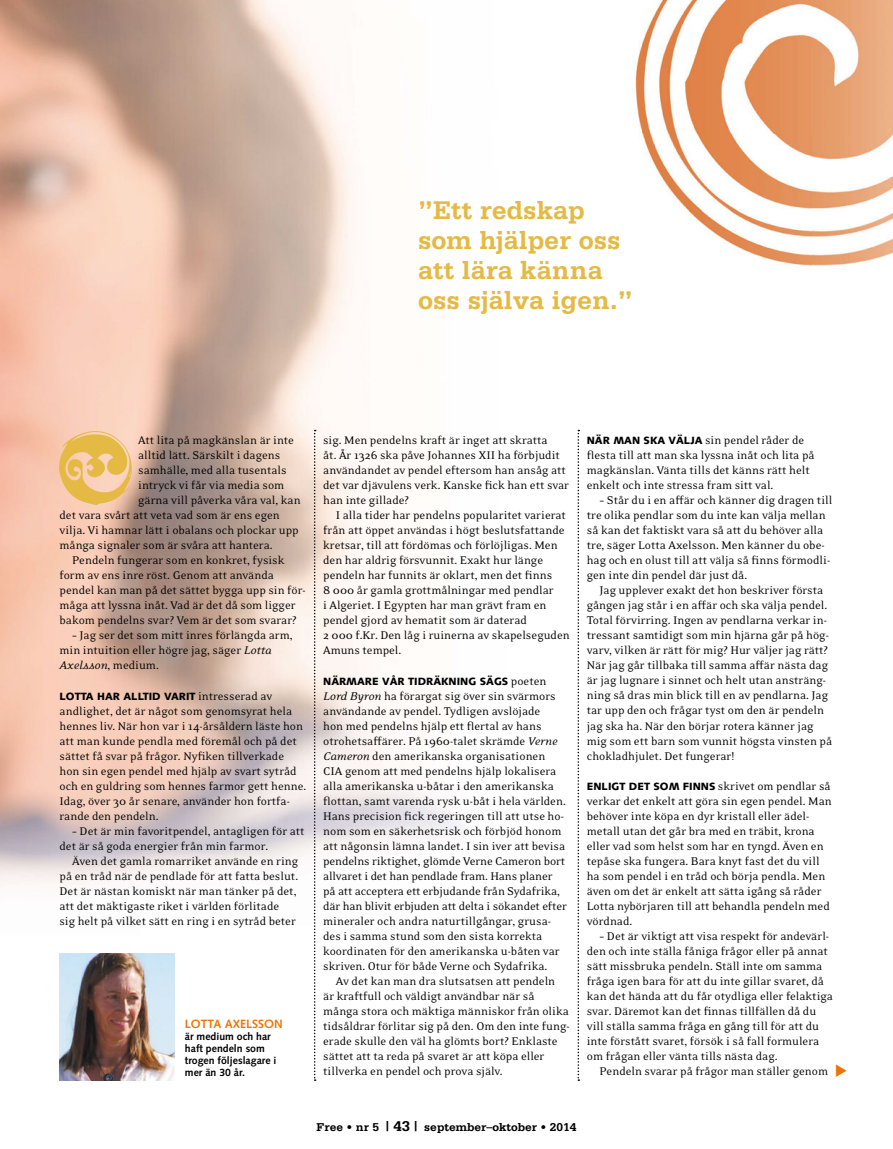
<style>
.page{position:relative;width:893px;height:1149px;background:#fff}
.page>*{position:absolute;margin:0;border:0;box-sizing:border-box;transform-origin:0 0}
.t1{font:700 27px/30px "Serifa";color:#e4ba45}
.t2{font:12.75px/15px "Eidetic Neo";color:#000}
.t3{font:700 12px "Serifa";color:#000}
.t4{font:700 12px "Syntax";color:#ee7300}
.t5{font:900 10.5px "Syntax";color:#000}
.t6{font:700 10.5px/12px "Syntax";color:#000}
.s1{font-style:italic}
.s2{font-family:"Eidetic Neo";font-weight:400;font-size:12.75px}
.s3{font-family:"Syntax";font-weight:900;font-size:10.5px}
.s4{font-size:15px}
</style>
<div class="page">
<img style="left:0;top:0;width:464px;height:1081px">
<img style="left:58px;top:431px;width:75px;height:74px">
<svg style="left:314px;top:429px;width:2px;height:651px"></svg>
<svg style="left:578px;top:429px;width:1px;height:651px"></svg>
<img style="left:60px;top:952px;width:114px;height:128px">
<img style="left:635px;top:0;width:258px;height:266px">
<h1 class="t1" style="left:418px;top:194px;width:216px">”Ett redskap som hjälper oss att lära känna oss själva igen.”</h1>
<p class="t2" style="left:138px;top:433px;width:157px">Att lita på magkänslan är inte</p>
<p class="t2" style="left:138px;top:448px;width:144px">alltid lätt. Särskilt i dagens</p>
<p class="t2" style="left:138px;top:463px;width:150px">samhälle, med alla tusentals</p>
<p class="t2" style="left:138px;top:478px;width:148px">intryck vi får via media som</p>
<p class="t2" style="left:138px;top:493px;width:164px">gärna vill påverka våra val, kan</p>
<p class="t2" style="left:60px;top:508px;width:222px">det vara svårt att veta vad som är ens egen</p>
<p class="t2" style="left:60px;top:523px;width:241px">vilja. Vi hamnar lätt i obalans och plockar upp</p>
<p class="t2" style="left:60px;top:538px;width:215px">många signaler som är svåra att hantera.</p>
<p class="t2" style="left:72px;top:553px;width:214px">Pendeln fungerar som en konkret, fysisk</p>
<p class="t2" style="left:60px;top:568px;width:216px">form av ens inre röst. Genom att använda</p>
<p class="t2" style="left:60px;top:583px;width:248px">pendel kan man på det sättet bygga upp sin för-</p>
<p class="t2" style="left:60px;top:598px;width:238px">måga att lyssna inåt. Vad är det då som ligger</p>
<p class="t2" style="left:60px;top:613px;width:239px">bakom pendelns svar? Vem är det som svarar?</p>
<p class="t2" style="left:60px;top:628px;width:235px;text-indent:13px">– Jag ser det som mitt inres förlängda arm, min intuition eller högre jag, säger <span class="s1">Lotta<br>Axelsson</span>, medium.</p>
<p class="t5" style="left:60px;top:689px;width:214px">LOTTA HAR ALLTID VARIT <span class="s2">intresserad av</span></p>
<p class="t2" style="left:60px;top:703px;width:248px">andlighet, det är något som genomsyrat hela hennes liv. När hon var i 14-årsåldern läste hon att man kunde pendla med föremål och på det sättet få svar på frågor. Nyfiken tillverkade hon sin egen pendel med hjälp av svart sytråd och en guldring som hennes farmor gett henne.<br>Idag, över 30 år senare, använder hon fortfa&shy;rande den pendeln.</p>
<p class="t2" style="left:60px;top:823px;width:247px;text-indent:13px">– Det är min favoritpendel, antagligen för att det är så goda energier från min farmor.</p>
<p class="t2" style="left:60px;top:853px;width:240px;text-indent:13px">Även det gamla romarriket använde en ring på en tråd när de pendlade för att fatta beslut.<br>Det är nästan komiskt när man tänker på det, att det mäktigaste riket i världen förlitade<br>sig helt på vilket sätt en ring i en sytråd beter</p>
<p class="t4" style="left:185px;top:1016px;width:99px">LOTTA AXELSSON</p>
<p class="t6" style="left:185px;top:1029px;width:93px">är medium och har haft pendeln som trogen följeslagare i mer än 30 år.</p>
<p class="t2" style="left:323px;top:433px;width:247px">sig. Men pendelns kraft är inget att skratta<br>åt. År 1326 ska påve Johannes XII ha förbjudit användandet av pendel eftersom han ansåg att det var djävulens verk. Kanske fick han ett svar han inte gillade?</p>
<p class="t2" style="left:323px;top:508px;width:248px;text-indent:13px">I alla tider har pendelns popularitet varierat från att öppet användas i högt beslutsfattande kretsar, till att fördömas och förlöjligas. Men den har aldrig försvunnit. Exakt hur länge pendeln har funnits är oklart, men det finns<br>8 000 år gamla grottmålningar med pendlar<br>i Algeriet. I Egypten har man grävt fram en pendel gjord av hematit som är daterad<br>2 000 f.Kr. Den låg i ruinerna av skapelseguden Amuns tempel.</p>
<p class="t5" style="left:323px;top:674px;width:225px">NÄRMARE VÅR TIDRÄKNING SÄGS <span class="s2">poeten</span></p>
<p class="t2" style="left:323px;top:688px;width:245px"><span class="s1">Lord Byron</span> ha förargat sig över sin svärmors användande av pendel. Tydligen avslöjade<br>hon med pendelns hjälp ett flertal av hans otrohetsaffärer. På 1960-talet skrämde <span class="s1">Verne Cameron</span> den amerikanska organisationen CIA genom att med pendelns hjälp lokalisera alla amerikanska u-båtar i den amerikanska flottan, samt varenda rysk u-båt i hela världen.<br>Hans precision fick regeringen till att utse ho&shy;nom som en säkerhetsrisk och förbjöd honom att någonsin lämna landet. I sin iver att bevisa pendelns riktighet, glömde Verne Cameron bort allvaret i det han pendlade fram. Hans planer på att acceptera ett erbjudande från Sydafrika, där han blivit erbjuden att delta i sökandet efter mineraler och andra naturtillgångar, grusa&shy;des i samma stund som den sista korrekta koordinaten för den amerikanska u-båten var skriven. Otur för både Verne och Sydafrika.</p>
<p class="t2" style="left:323px;top:973px;width:248px;text-indent:13px">Av det kan man dra slutsatsen att pendeln<br>är kraftfull och väldigt användbar när så många stora och mäktiga människor från olika tidsåldrar förlitar sig på den. Om den inte fung&shy;erade skulle den väl ha glömts bort? Enklaste sättet att ta reda på svaret är att köpa eller tillverka en pendel och prova själv.</p>
<p class="t2" style="left:587px;top:433px;width:229px"><span class="s3">NÄR MAN SKA VÄLJA</span> sin pendel råder de flesta till att man ska lyssna inåt och lita på magkänslan. Vänta tills det känns rätt helt enkelt och inte stressa fram sitt val.</p>
<p class="t2" style="left:587px;top:493px;width:247px;text-indent:13px">– Står du i en affär och känner dig dragen till tre olika pendlar som du inte kan välja mellan så kan det faktiskt vara så att du behöver alla tre, säger Lotta Axelsson. Men känner du obe&shy;hag och en olust till att välja så finns förmodli&shy;gen inte din pendel där just då.</p>
<p class="t2" style="left:587px;top:583px;width:247px;text-indent:13px">Jag upplever exakt det hon beskriver första gången jag står i en affär och ska välja pendel.<br>Total förvirring. Ingen av pendlarna verkar in&shy;tressant samtidigt som min hjärna går på hög&shy;varv, vilken är rätt för mig? Hur väljer jag rätt?<br>När jag går tillbaka till samma affär nästa dag är jag lugnare i sinnet och helt utan ansträng&shy;ning så dras min blick till en av pendlarna. Jag tar upp den och frågar tyst om den är pendeln jag ska ha. När den börjar rotera känner jag mig som ett barn som vunnit högsta vinsten på chokladhjulet. Det fungerar!</p>
<p class="t2" style="left:587px;top:778px;width:247px"><span class="s3">ENLIGT DET SOM FINNS</span> skrivet om pendlar så verkar det enkelt att göra sin egen pendel. Man behöver inte köpa en dyr kristall eller ädel&shy;metall utan det går bra med en träbit, krona eller vad som helst som har en tyngd. Även en tepåse ska fungera. Bara knyt fast det du vill ha som pendel i en tråd och börja pendla. Men även om det är enkelt att sätta igång så råder Lotta nybörjaren till att behandla pendeln med vördnad.</p>
<p class="t2" style="left:587px;top:928px;width:248px;text-indent:13px">– Det är viktigt att visa respekt för andevärl&shy;den och inte ställa fåniga frågor eller på annat sätt missbruka pendeln. Ställ inte om samma fråga igen bara för att du inte gillar svaret, då kan det hända att du får otydliga eller felaktiga svar. Däremot kan det finnas tillfällen då du vill ställa samma fråga en gång till för att du inte förstått svaret, försök i så fall formulera om frågan eller vänta tills nästa dag.</p>
<p class="t2" style="left:600px;top:1063px;width:230px">Pendeln svarar på frågor man ställer genom</p>
<p class="t3" style="left:317px;top:1119px;width:261px">Free • nr 5 <span class="s4">| 43 |</span> september–oktober • 2014</p>
</div>
